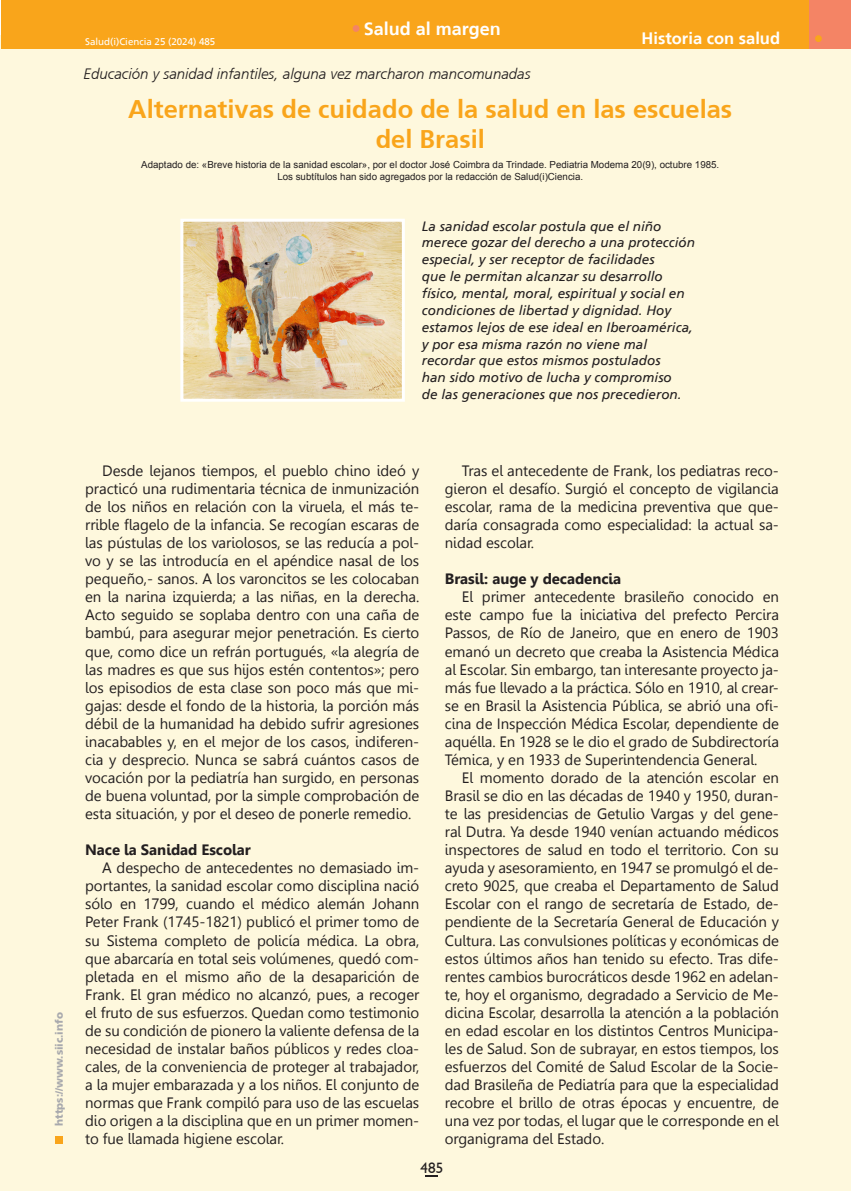
<style>
.page{position:relative;width:851px;height:1191px;background:#fff}
.page>*{position:absolute;margin:0;border:0;box-sizing:border-box;transform-origin:0 0}
.t1{font:700 25.5px/30.6px "Frutiger";color:#f9a51b;text-align:center}
.t2{font:700 18px "Frutiger";color:#fff}
.t3{font:700 16.5px "Frutiger";color:#fff}
.t4{font:15px/18px "Leelawadee";letter-spacing:-.005em;color:#231f20;text-align:justify}
.t5{font:italic 300 15px "Frutiger";color:#231f20}
.t6{font:700 15px "Leelawadee";letter-spacing:-.005em;color:#231f20}
.t7{font:15px "Humanist 521 BT";color:#231f20}
.t8{font:italic 13.5px/16.8px "Frutiger";color:#231f20}
.t9{font:900 10.5px "Frutiger";color:#a8a9ad}
.t10{font:9.75px/11.7px "Arial";color:#231f20;text-align:center}
.t11{font:9.75px "Frutiger";color:#fff}
</style>
<div class="page">
<div style="left:0;top:35px;width:850px;height:1156px;background:#fef8dd"></div>
<div style="left:1px;top:0;width:849px;height:49px;background:#f9a51b"></div>
<svg style="left:425px;top:1175px;width:13px;height:1px"></svg>
<div style="left:55px;top:1136px;width:8px;height:8px;background:#f9a51b"></div>
<div style="left:352px;top:25px;width:7px;height:7px;background:#f48465;border-radius:50%"></div>
<div style="left:809px;top:0;width:41px;height:49px;background:#f48465"></div>
<svg style="left:814px;top:35px;width:7px;height:7px"></svg>
<img style="left:184px;top:223px;width:217px;height:175px">
<div style="left:180px;top:219px;width:225px;height:183px;border:3px solid #fff"></div>
<p class="t2" style="left:364px;top:18px;width:139px">Salud al margen</p>
<p class="t11" style="left:85px;top:36px;width:132px">Salud(i)Ciencia 25 (2024) 485</p>
<p class="t3" style="left:641px;top:28px;width:140px">Historia con salud</p>
<p class="t11" style="left:648px;top:34px;width:132px">Salud(i)Ciencia 25 (2024) 485</p>
<p class="t5" style="left:83px;top:65px;width:448px">Educación y sanidad infantiles, alguna vez marcharon mancomunadas</p>
<h1 class="t1" style="left:128px;top:93px;width:605px">Alternativas de cuidado de la salud en las escuelas del Brasil</h1>
<p class="t10" style="left:141px;top:159px;width:579px">Adaptado de: «Breve historia de la sanidad escolar», por el doctor José Coimbra da Trindade. Pediatria Modema 20(9), octubre 1985.<br>Los subtítulos han sido agregados por la redacción de Salud(i)Ciencia.</p>
<p class="t8" style="left:422px;top:217px;width:275px">La sanidad escolar postula que el niño merece gozar del derecho a una protección especial, y ser receptor de facilidades<br>que le permitan alcanzar su desarrollo físico, mental, moral, espiritual y social en condiciones de libertad y dignidad. Hoy estamos lejos de ese ideal en Iberoamérica, y por esa misma razón no viene mal recordar que estos mismos postulados<br>han sido motivo de lucha y compromiso<br>de las generaciones que nos precedieron.</p>
<p class="t9" style="left:53px;top:1125px;width:115px;rotate:-90deg">https://www.siic.info</p>
<p class="t4" style="left:85px;top:462px;width:335px;text-indent:17px">Desde lejanos tiempos, el pueblo chino ideó y practicó una rudimentaria técnica de inmunización de los niños en relación con la viruela, el más te&shy;rrible flagelo de la infancia. Se recogían escaras de las pústulas de los variolosos, se las reducía a pol&shy;vo y se las introducía en el apéndice nasal de los pequeño,- sanos. A los varoncitos se les colocaban en la narina izquierda; a las niñas, en la derecha.<br>Acto seguido se soplaba dentro con una caña de bambú, para asegurar mejor penetración. Es cierto que, como dice un refrán portugués, «la alegría de las madres es que sus hijos estén contentos»; pero los episodios de esta clase son poco más que mi&shy;gajas: desde el fondo de la historia, la porción más débil de la humanidad ha debido sufrir agresiones inacabables y, en el mejor de los casos, indiferen&shy;cia y desprecio. Nunca se sabrá cuántos casos de vocación por la pediatría han surgido, en personas de buena voluntad, por la simple comprobación de esta situación, y por el deseo de ponerle remedio.</p>
<p class="t6" style="left:85px;top:841px;width:167px">Nace la Sanidad Escolar</p>
<p class="t4" style="left:85px;top:859px;width:335px;text-indent:17px">A despecho de antecedentes no demasiado im&shy;portantes, la sanidad escolar como disciplina nació sólo en 1799, cuando el médico alemán Johann Peter Frank (1745-1821) publicó el primer tomo de su Sistema completo de policía médica. La obra, que abarcaría en total seis volúmenes, quedó com&shy;pletada en el mismo año de la desaparición de Frank. El gran médico no alcanzó, pues, a recoger el fruto de sus esfuerzos. Quedan como testimonio de su condición de pionero la valiente defensa de la necesidad de instalar baños públicos y redes cloa&shy;cales, de la conveniencia de proteger al trabajador, a la mujer embarazada y a los niños. El conjunto de normas que Frank compiló para uso de las escuelas dio origen a la disciplina que en un primer momen&shy;to fue llamada higiene escolar.</p>
<p class="t4" style="left:445px;top:462px;width:335px;text-indent:17px">Tras el antecedente de Frank, los pediatras reco&shy;gieron el desafío. Surgió el concepto de vigilancia escolar, rama de la medicina preventiva que que&shy;daría consagrada como especialidad: la actual sa&shy;nidad escolar.</p>
<p class="t6" style="left:445px;top:570px;width:178px">Brasil: auge y decadencia</p>
<p class="t4" style="left:445px;top:588px;width:335px;text-indent:17px">El primer antecedente brasileño conocido en este campo fue la iniciativa del prefecto Percira Passos, de Río de Janeiro, que en enero de 1903 emanó un decreto que creaba la Asistencia Médica al Escolar. Sin embargo, tan interesante proyecto ja&shy;más fue llevado a la práctica. Sólo en 1910, al crear&shy;se en Brasil la Asistencia Pública, se abrió una ofi&shy;cina de Inspección Médica Escolar, dependiente de aquélla. En 1928 se le dio el grado de Subdirectoría Témica, y en 1933 de Superintendencia General.</p>
<p class="t4" style="left:445px;top:768px;width:335px;text-indent:17px">El momento dorado de la atención escolar en Brasil se dio en las décadas de 1940 y 1950, duran&shy;te las presidencias de Getulio Vargas y del gene&shy;ral Dutra. Ya desde 1940 venían actuando médicos inspectores de salud en todo el territorio. Con su ayuda y asesoramiento, en 1947 se promulgó el de&shy;creto 9025, que creaba el Departamento de Salud Escolar con el rango de secretaría de Estado, de&shy;pendiente de la Secretaría General de Educación y Cultura. Las convulsiones políticas y económicas de estos últimos años han tenido su efecto. Tras dife&shy;rentes cambios burocráticos desde 1962 en adelan&shy;te, hoy el organismo, degradado a Servicio de Me&shy;dicina Escolar, desarrolla la atención a la población en edad escolar en los distintos Centros Municipa&shy;les de Salud. Son de subrayar, en estos tiempos, los esfuerzos del Comité de Salud Escolar de la Socie&shy;dad Brasileña de Pediatría para que la especialidad recobre el brillo de otras épocas y encuentre, de una vez por todas, el lugar que le corresponde en el organigrama del Estado.</p>
<p class="t7" style="left:420px;top:1158px;width:24px">485</p>
</div>
